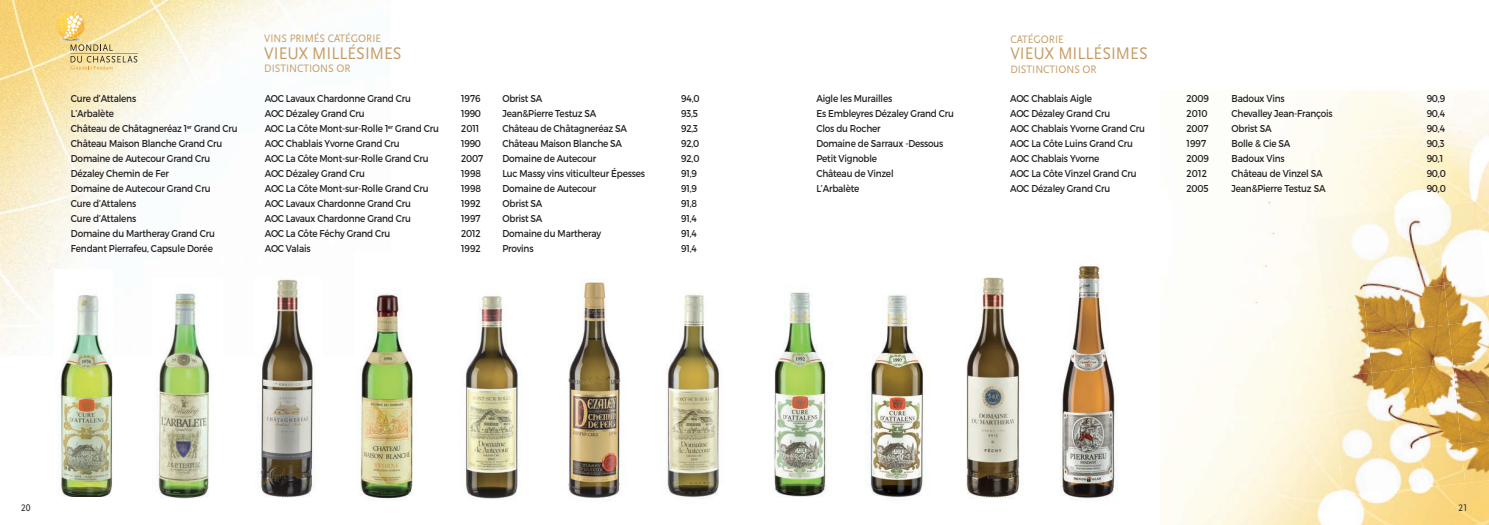
<style>
.page{position:relative;width:1489px;height:525px;background:#fff}
.page>*{position:absolute;margin:0;border:0;box-sizing:border-box;transform-origin:0 0}
.t1{font:17.5px "Scala Sans LF";color:#c69c65;scale:.93 1}
.t2{font:11.25px "Scala Sans LF";color:#c69c65;scale:.93 1}
.t3{font:10px "Montserrat";letter-spacing:-.02em;color:#231f20;scale:.89 1}
.t4{font:10px "Scala Sans LF";color:#231f20;scale:.93 1}
</style>
<div class="page">
<img style="left:0;top:0;width:306px;height:355px">
<img style="left:1167px;top:90px;width:321px;height:434px">
<svg style="left:56px;top:11px;width:81px;height:59px;background:#eed693"></svg>
<img style="left:55px;top:269px;width:58px;height:227px">
<img style="left:152px;top:278px;width:71px;height:221px">
<img style="left:254px;top:277px;width:60px;height:221px">
<img style="left:360px;top:293px;width:53px;height:206px">
<img style="left:464px;top:295px;width:54px;height:204px">
<img style="left:568px;top:282px;width:53px;height:217px">
<img style="left:667px;top:294px;width:52px;height:204px">
<img style="left:773px;top:292px;width:54px;height:205px">
<img style="left:870px;top:295px;width:55px;height:203px">
<img style="left:966px;top:277px;width:54px;height:222px">
<img style="left:1435px;top:201px;width:45px;height:40px">
<img style="left:1440px;top:241px;width:44px;height:39px">
<img style="left:1444px;top:280px;width:44px;height:40px">
<img style="left:1448px;top:320px;width:40px;height:40px">
<img style="left:1452px;top:360px;width:36px;height:40px">
<img style="left:1456px;top:400px;width:32px;height:40px">
<img style="left:1460px;top:440px;width:28px;height:43px">
<img style="left:1395px;top:206px;width:45px;height:39px">
<img style="left:1399px;top:245px;width:45px;height:40px">
<img style="left:1403px;top:285px;width:45px;height:39px">
<img style="left:1407px;top:324px;width:45px;height:40px">
<img style="left:1412px;top:364px;width:44px;height:39px">
<img style="left:1416px;top:403px;width:44px;height:40px">
<img style="left:1420px;top:443px;width:45px;height:44px">
<img style="left:1354px;top:210px;width:45px;height:39px">
<img style="left:1358px;top:249px;width:45px;height:40px">
<img style="left:1363px;top:289px;width:44px;height:39px">
<img style="left:1367px;top:328px;width:45px;height:40px">
<img style="left:1371px;top:368px;width:45px;height:40px">
<img style="left:1375px;top:408px;width:45px;height:39px">
<img style="left:1379px;top:447px;width:45px;height:44px">
<img style="left:1314px;top:214px;width:44px;height:44px">
<img style="left:1318px;top:254px;width:45px;height:44px">
<img style="left:1322px;top:293px;width:45px;height:44px">
<img style="left:1326px;top:333px;width:45px;height:44px">
<img style="left:1330px;top:372px;width:45px;height:44px">
<img style="left:1335px;top:412px;width:44px;height:44px">
<img style="left:1339px;top:452px;width:44px;height:43px">
<img style="left:1060px;top:265px;width:57px;height:235px">
<p class="t2" style="left:264px;top:32px;width:127px">VINS PRIMÉS CATÉGORIE</p>
<h1 class="t1" style="left:264px;top:43px;width:149px">VIEUX MILLÉSIMES</h1>
<p class="t2" style="left:264px;top:62px;width:94px">DISTINCTIONS OR</p>
<p class="t3" style="left:71px;top:92px;width:75px">Cure d’Attalens</p>
<p class="t3" style="left:265px;top:92px;width:166px">AOC Lavaux Chardonne Grand Cru</p>
<p class="t3" style="left:461px;top:92px;width:23px">1976</p>
<p class="t3" style="left:502px;top:92px;width:46px">Obrist SA</p>
<p class="t3" style="left:681px;top:92px;width:22px">94,0</p>
<p class="t3" style="left:71px;top:107px;width:50px">L’Arbalète</p>
<p class="t3" style="left:265px;top:107px;width:114px">AOC Dézaley Grand Cru</p>
<p class="t3" style="left:461px;top:107px;width:24px">1990</p>
<p class="t3" style="left:502px;top:107px;width:107px">Jean&amp;Pierre Testuz SA</p>
<p class="t3" style="left:681px;top:107px;width:20px">93,5</p>
<p class="t3" style="left:71px;top:122px;width:189px">Château de Châtagneréaz 1<sup>er</sup> Grand Cru</p>
<p class="t3" style="left:265px;top:122px;width:197px">AOC La Côte Mont-sur-Rolle 1<sup>er</sup> Grand Cru</p>
<p class="t3" style="left:461px;top:122px;width:22px">2011</p>
<p class="t3" style="left:502px;top:122px;width:142px">Château de Châtagneréaz SA</p>
<p class="t3" style="left:681px;top:122px;width:20px">92,3</p>
<p class="t3" style="left:71px;top:137px;width:172px">Château Maison Blanche Grand Cru</p>
<p class="t3" style="left:265px;top:137px;width:153px">AOC Chablais Yvorne Grand Cru</p>
<p class="t3" style="left:461px;top:137px;width:24px">1990</p>
<p class="t3" style="left:502px;top:137px;width:136px">Château Maison Blanche SA</p>
<p class="t3" style="left:681px;top:137px;width:22px">92,0</p>
<p class="t3" style="left:71px;top:152px;width:158px">Domaine de Autecour Grand Cru</p>
<p class="t3" style="left:265px;top:152px;width:186px">AOC La Côte Mont-sur-Rolle Grand Cru</p>
<p class="t3" style="left:461px;top:152px;width:26px">2007</p>
<p class="t3" style="left:502px;top:152px;width:107px">Domaine de Autecour</p>
<p class="t3" style="left:681px;top:152px;width:22px">92,0</p>
<p class="t3" style="left:71px;top:167px;width:112px">Dézaley Chemin de Fer</p>
<p class="t3" style="left:265px;top:167px;width:114px">AOC Dézaley Grand Cru</p>
<p class="t3" style="left:461px;top:167px;width:24px">1998</p>
<p class="t3" style="left:502px;top:167px;width:162px">Luc Massy vins viticulteur Épesses</p>
<p class="t3" style="left:681px;top:167px;width:19px">91,9</p>
<p class="t3" style="left:71px;top:182px;width:158px">Domaine de Autecour Grand Cru</p>
<p class="t3" style="left:265px;top:182px;width:186px">AOC La Côte Mont-sur-Rolle Grand Cru</p>
<p class="t3" style="left:461px;top:182px;width:24px">1998</p>
<p class="t3" style="left:502px;top:182px;width:107px">Domaine de Autecour</p>
<p class="t3" style="left:681px;top:182px;width:19px">91,9</p>
<p class="t3" style="left:71px;top:197px;width:75px">Cure d’Attalens</p>
<p class="t3" style="left:265px;top:197px;width:166px">AOC Lavaux Chardonne Grand Cru</p>
<p class="t3" style="left:461px;top:197px;width:24px">1992</p>
<p class="t3" style="left:502px;top:197px;width:46px">Obrist SA</p>
<p class="t3" style="left:681px;top:197px;width:19px">91,8</p>
<p class="t3" style="left:71px;top:212px;width:75px">Cure d’Attalens</p>
<p class="t3" style="left:265px;top:212px;width:166px">AOC Lavaux Chardonne Grand Cru</p>
<p class="t3" style="left:461px;top:212px;width:23px">1997</p>
<p class="t3" style="left:502px;top:212px;width:46px">Obrist SA</p>
<p class="t3" style="left:681px;top:212px;width:19px">91,4</p>
<p class="t3" style="left:71px;top:227px;width:163px">Domaine du Martheray Grand Cru</p>
<p class="t3" style="left:265px;top:227px;width:142px">AOC La Côte Féchy Grand Cru</p>
<p class="t3" style="left:461px;top:227px;width:23px">2012</p>
<p class="t3" style="left:502px;top:227px;width:112px">Domaine du Martheray</p>
<p class="t3" style="left:681px;top:227px;width:19px">91,4</p>
<p class="t3" style="left:71px;top:242px;width:161px">Fendant Pierrafeu, Capsule Dorée</p>
<p class="t3" style="left:265px;top:242px;width:53px">AOC Valais</p>
<p class="t3" style="left:461px;top:242px;width:24px">1992</p>
<p class="t3" style="left:502px;top:242px;width:36px">Provins</p>
<p class="t3" style="left:681px;top:242px;width:19px">91,4</p>
<p class="t2" style="left:1010px;top:33px;width:59px">CATÉGORIE</p>
<h1 class="t1" style="left:1010px;top:44px;width:149px">VIEUX MILLÉSIMES</h1>
<p class="t2" style="left:1010px;top:63px;width:94px">DISTINCTIONS OR</p>
<p class="t3" style="left:816px;top:92px;width:87px">Aigle les Murailles</p>
<p class="t3" style="left:1010px;top:92px;width:93px">AOC Chablais Aigle</p>
<p class="t3" style="left:1186px;top:92px;width:27px">2009</p>
<p class="t3" style="left:1231px;top:92px;width:61px">Badoux Vins</p>
<p class="t3" style="left:1426px;top:92px;width:22px">90,9</p>
<p class="t3" style="left:816px;top:107px;width:156px">Es Embleyres Dézaley Grand Cru</p>
<p class="t3" style="left:1010px;top:107px;width:114px">AOC Dézaley Grand Cru</p>
<p class="t3" style="left:1186px;top:107px;width:25px">2010</p>
<p class="t3" style="left:1231px;top:107px;width:115px">Chevalley Jean-François</p>
<p class="t3" style="left:1426px;top:107px;width:22px">90,4</p>
<p class="t3" style="left:816px;top:122px;width:74px">Clos du Rocher</p>
<p class="t3" style="left:1010px;top:122px;width:153px">AOC Chablais Yvorne Grand Cru</p>
<p class="t3" style="left:1186px;top:122px;width:26px">2007</p>
<p class="t3" style="left:1231px;top:122px;width:46px">Obrist SA</p>
<p class="t3" style="left:1426px;top:122px;width:22px">90,4</p>
<p class="t3" style="left:816px;top:137px;width:144px">Domaine de Sarraux -Dessous</p>
<p class="t3" style="left:1010px;top:137px;width:139px">AOC La Côte Luins Grand Cru</p>
<p class="t3" style="left:1186px;top:137px;width:24px">1997</p>
<p class="t3" style="left:1231px;top:137px;width:68px">Bolle &amp; Cie SA</p>
<p class="t3" style="left:1426px;top:137px;width:21px">90,3</p>
<p class="t3" style="left:816px;top:152px;width:70px">Petit Vignoble</p>
<p class="t3" style="left:1010px;top:152px;width:102px">AOC Chablais Yvorne</p>
<p class="t3" style="left:1186px;top:152px;width:27px">2009</p>
<p class="t3" style="left:1231px;top:152px;width:61px">Badoux Vins</p>
<p class="t3" style="left:1426px;top:152px;width:20px">90,1</p>
<p class="t3" style="left:816px;top:167px;width:88px">Château de Vinzel</p>
<p class="t3" style="left:1010px;top:167px;width:143px">AOC La Côte Vinzel Grand Cru</p>
<p class="t3" style="left:1186px;top:167px;width:24px">2012</p>
<p class="t3" style="left:1231px;top:167px;width:104px">Château de Vinzel SA</p>
<p class="t3" style="left:1426px;top:167px;width:23px">90,0</p>
<p class="t3" style="left:816px;top:182px;width:50px">L’Arbalète</p>
<p class="t3" style="left:1010px;top:182px;width:114px">AOC Dézaley Grand Cru</p>
<p class="t3" style="left:1186px;top:182px;width:26px">2005</p>
<p class="t3" style="left:1231px;top:182px;width:107px">Jean&amp;Pierre Testuz SA</p>
<p class="t3" style="left:1426px;top:182px;width:23px">90,0</p>
<p class="t4" style="left:21px;top:502px;width:11px">20</p>
<p class="t4" style="left:1458px;top:502px;width:11px">21</p>
</div>
